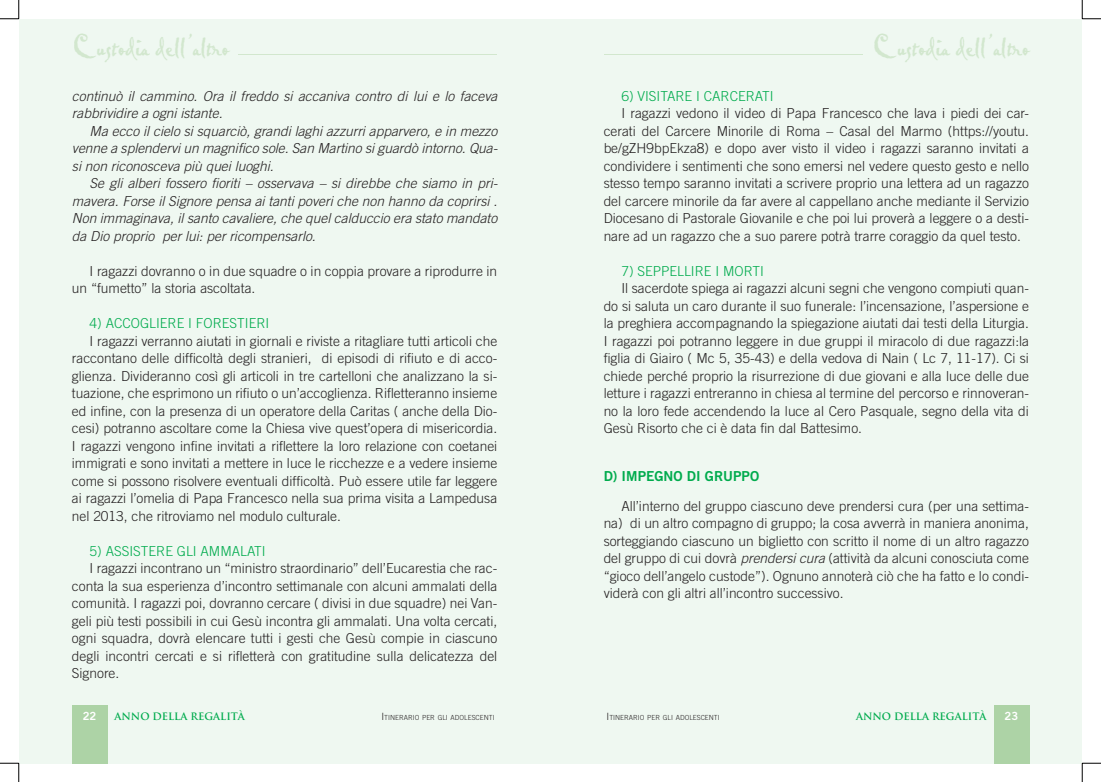
<style>
.page{position:relative;width:1101px;height:782px;background:#fff}
.page>*{position:absolute;margin:0;border:0;box-sizing:border-box;transform-origin:0 0}
.t1{font:31.25px "Pablo LET Plain 10";color:#d2e7ce}
.t2{font:300 13.75px/17.5px "Trade Gothic";color:#231f20;text-align:justify}
.t3{font:italic 300 13.75px/17.5px "Trade Gothic";color:#231f20;text-align:justify}
.t4{font:300 13.75px "Trade Gothic";color:#00ab4d}
.t5{font:13.75px "Trade Gothic Bold Two";color:#00ab4d}
.t6{font:11.25px "Trade Gothic Bold Two";color:#fff}
.t7{font:700 10px "Trajan";color:#00ab4d}
.t8{font:300 7px "Trade Gothic";color:#231f20}
.s1{font-style:italic}
.s2{font-size:10px}
</style>
<div class="page">
<div style="left:19px;top:19px;width:531px;height:744px;background:#eff8f1"></div>
<div style="left:72px;top:705px;width:35px;height:58px;background:#add3a6"></div>
<hr style="left:238px;top:54px;width:259px;height:1px;background:#d2e7ce">
<div style="left:550px;top:19px;width:532px;height:744px;background:#eff8f1"></div>
<div style="left:993px;top:705px;width:36px;height:58px;background:#add3a6"></div>
<hr style="left:603px;top:54px;width:259px;height:1px;background:#d2e7ce">
<svg style="left:0;top:0;width:20px;height:20px"></svg>
<svg style="left:0;top:762px;width:20px;height:20px"></svg>
<svg style="left:1081px;top:0;width:19px;height:20px"></svg>
<svg style="left:1081px;top:762px;width:19px;height:20px"></svg>
<h1 class="t1" style="left:72px;top:26px;width:158px">Custodia dell’altro</h1>
<h1 class="t1" style="left:872px;top:26px;width:158px">Custodia dell’altro</h1>
<p class="t3" style="left:72px;top:87px;width:427px">continuò il cammino. Ora il freddo si accaniva contro di lui e lo faceva rabbrividire a ogni istante.</p>
<p class="t3" style="left:72px;top:122px;width:427px;text-indent:18px">Ma ecco il cielo si squarciò, grandi laghi azzurri apparvero, e in mezzo venne a splendervi un magnifico sole. San Martino si guardò intorno. Qua&shy;si non riconosceva più quei luoghi.</p>
<p class="t3" style="left:72px;top:174px;width:427px;text-indent:18px">Se gli alberi fossero fioriti – osservava – si direbbe che siamo in pri&shy;mavera. Forse il Signore pensa ai tanti poveri che non hanno da coprirsi .<br>Non immaginava, il santo cavaliere, che quel calduccio era stato mandato da Dio proprio per lui: per ricompensarlo.</p>
<p class="t2" style="left:72px;top:262px;width:427px;text-indent:18px">I ragazzi dovranno o in due squadre o in coppia provare a riprodurre in un “fumetto” la storia ascoltata.</p>
<p class="t4" style="left:90px;top:315px;width:181px">4) ACCOGLIERE I FORESTIERI</p>
<p class="t2" style="left:72px;top:332px;width:427px;text-indent:18px">I ragazzi verranno aiutati in giornali e riviste a ritagliare tutti articoli che raccontano delle difficoltà degli stranieri, di episodi di rifiuto e di acco&shy;glienza. Divideranno così gli articoli in tre cartelloni che analizzano la si&shy;tuazione, che esprimono un rifiuto o un’accoglienza. Rifletteranno insieme ed infine, con la presenza di un operatore della Caritas ( anche della Dio&shy;cesi) potranno ascoltare come la Chiesa vive quest’opera di misericordia.<br>I ragazzi vengono infine invitati a riflettere la loro relazione con coetanei immigrati e sono invitati a mettere in luce le ricchezze e a vedere insieme come si possono risolvere eventuali difficoltà. Può essere utile far leggere ai ragazzi l’omelia di Papa Francesco nella sua prima visita a Lampedusa nel 2013, che ritroviamo nel modulo culturale.</p>
<p class="t4" style="left:90px;top:543px;width:178px">5) ASSISTERE GLI AMMALATI</p>
<p class="t2" style="left:72px;top:559px;width:427px;text-indent:18px">I ragazzi incontrano un “ministro straordinario” dell’Eucarestia che rac&shy;conta la sua esperienza d’incontro settimanale con alcuni ammalati della comunità. I ragazzi poi, dovranno cercare ( divisi in due squadre) nei Van&shy;geli più testi possibili in cui Gesù incontra gli ammalati. Una volta cercati, ogni squadra, dovrà elencare tutti i gesti che Gesù compie in ciascuno degli incontri cercati e si rifletterà con gratitudine sulla delicatezza del Signore.</p>
<p class="t4" style="left:621px;top:87px;width:154px">6) VISITARE I CARCERATI</p>
<p class="t2" style="left:603px;top:104px;width:427px;text-indent:18px">I ragazzi vedono il video di Papa Francesco che lava i piedi dei car&shy;cerati del Carcere Minorile di Roma – Casal del Marmo (https://youtu. be/gZH9bpEkza8) e dopo aver visto il video i ragazzi saranno invitati a condividere i sentimenti che sono emersi nel vedere questo gesto e nello stesso tempo saranno invitati a scrivere proprio una lettera ad un ragazzo del carcere minorile da far avere al cappellano anche mediante il Servizio Diocesano di Pastorale Giovanile e che poi lui proverà a leggere o a desti&shy;nare ad un ragazzo che a suo parere potrà trarre coraggio da quel testo.</p>
<p class="t4" style="left:621px;top:262px;width:144px">7) SEPPELLIRE I MORTI</p>
<p class="t2" style="left:603px;top:279px;width:427px;text-indent:18px">Il sacerdote spiega ai ragazzi alcuni segni che vengono compiuti quan&shy;do si saluta un caro durante il suo funerale: l’incensazione, l’aspersione e la preghiera accompagnando la spiegazione aiutati dai testi della Liturgia.<br>I ragazzi poi potranno leggere in due gruppi il miracolo di due ragazzi:la figlia di Giairo ( Mc 5, 35-43) e della vedova di Nain ( Lc 7, 11-17). Ci si chiede perché proprio la risurrezione di due giovani e alla luce delle due letture i ragazzi entreranno in chiesa al termine del percorso e rinnoveran&shy;no la loro fede accendendo la luce al Cero Pasquale, segno della vita di Gesù Risorto che ci è data fin dal Battesimo.</p>
<p class="t5" style="left:603px;top:467px;width:157px">D) IMPEGNO DI GRUPPO</p>
<p class="t2" style="left:603px;top:497px;width:427px;text-indent:18px">All’interno del gruppo ciascuno deve prendersi cura (per una settima&shy;na) di un altro compagno di gruppo; la cosa avverrà in maniera anonima, sorteggiando ciascuno un biglietto con scritto il nome di un altro ragazzo del gruppo di cui dovrà <span class="s1">prendersi cura</span> (attività da alcuni conosciuta come “gioco dell’angelo custode”). Ognuno annoterà ciò che ha fatto e lo condi&shy;viderà con gli altri all’incontro successivo.</p>
<p class="t6" style="left:83px;top:709px;width:15px">22</p>
<p class="t7" style="left:114px;top:710px;width:132px">ANNO DELLA REGALITà</p>
<p class="t8" style="left:381px;top:713px;width:115px"><span class="s2">I</span>TINERARIO PER GLI ADOLESCENTI</p>
<p class="t8" style="left:606px;top:713px;width:115px"><span class="s2">I</span>TINERARIO PER GLI ADOLESCENTI</p>
<p class="t7" style="left:856px;top:710px;width:132px">ANNO DELLA REGALITà</p>
<p class="t6" style="left:1004px;top:709px;width:15px">23</p>
</div>
